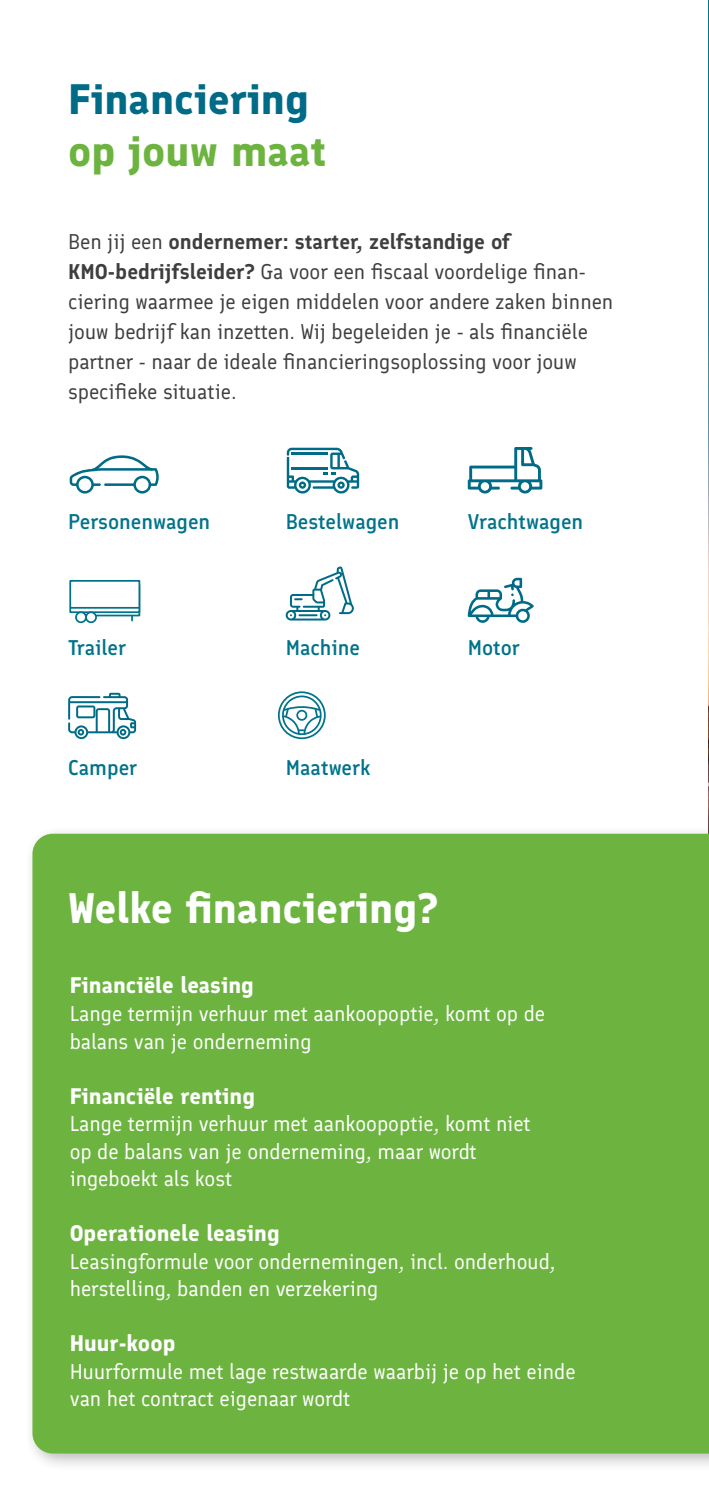
<style>
.page{position:relative;width:709px;height:1489px;background:#fff}
.page>*{position:absolute;margin:0;border:0;box-sizing:border-box;transform-origin:0 0}
.t1{font:700 42.5px/51px "Finlandica";color:#006b87}
.t2{font:700 42.5px "Finlandica";color:#fff}
.t3{font:700 22.5px "Finlandica";color:#fff}
.t4{font:21.25px/27.5px "Finlandica";color:#fff}
.t5{font:21.25px/30px "Finlandica";color:#3e3e3f}
.t6{font:500 21.25px "Finlandica";color:#00738a}
.s1{color:#6cb43f}
.s2{font-weight:600}
</style>
<div class="page">
<hr style="left:708px;top:0;width:1px;height:992px;background:#00738a">
<img style="left:708px;top:250px;width:1px;height:575px">
<div style="left:24px;top:825px;width:685px;height:647px;background:#231f20;opacity:.3"></div>
<div style="left:32px;top:833px;width:677px;height:620px;background:#6cb43f"></div>
<div style="left:91px;top:584px;width:49px;height:32px;border:2px solid #00738a"></div>
<div style="left:70px;top:581px;width:69px;height:31px;background:#fff"></div>
<div style="left:69px;top:580px;width:71px;height:33px;border:2px solid #00738a"></div>
<div style="left:75px;top:611px;width:12px;height:12px;border:2px solid #00738a;border-radius:50%"></div>
<div style="left:86px;top:612px;width:10px;height:10px;background:#fff;border-radius:50%"></div>
<div style="left:85px;top:611px;width:12px;height:12px;border:2px solid #00738a;border-radius:50%"></div>
<hr style="left:71px;top:607px;width:68px;height:1px;background:#00738a">
<svg style="left:278px;top:691px;width:48px;height:48px"></svg>
<svg style="left:70px;top:455px;width:89px;height:38px"></svg>
<svg style="left:287px;top:447px;width:72px;height:47px"></svg>
<svg style="left:468px;top:447px;width:74px;height:47px"></svg>
<svg style="left:468px;top:577px;width:66px;height:46px"></svg>
<svg style="left:286px;top:566px;width:68px;height:54px"></svg>
<svg style="left:68px;top:692px;width:68px;height:47px"></svg>
<p class="t1" style="left:68px;top:75px;width:260px">Financiering <span class="s1">op jouw maat</span></p>
<p class="t5" style="left:68px;top:227px;width:546px">Ben jij een <span class="s2">ondernemer: starter, zelfstandige of KMO-bedrijfsleider?</span> Ga voor een fiscaal voordelige finan&shy;ciering waarmee je eigen middelen voor andere zaken binnen jouw bedrijf kan inzetten. Wij begeleiden je - als financiële partner - naar de ideale financieringsoplossing voor jouw specifieke situatie.</p>
<p class="t6" style="left:68px;top:507px;width:144px">Personenwagen</p>
<p class="t6" style="left:286px;top:507px;width:115px">Bestelwagen</p>
<p class="t6" style="left:468px;top:507px;width:117px">Vrachtwagen</p>
<p class="t6" style="left:68px;top:633px;width:59px">Trailer</p>
<p class="t6" style="left:286px;top:633px;width:76px">Machine</p>
<p class="t6" style="left:468px;top:633px;width:54px">Motor</p>
<p class="t6" style="left:68px;top:754px;width:70px">Camper</p>
<p class="t6" style="left:286px;top:754px;width:86px">Maatwerk</p>
<p class="t2" style="left:68px;top:880px;width:371px">Welke financiering?</p>
<p class="t3" style="left:70px;top:970px;width:185px">Financiële leasing</p>
<p class="t4" style="left:70px;top:1000px;width:477px">Lange termijn verhuur met aankoopoptie, komt op de balans van je onderneming</p>
<p class="t3" style="left:70px;top:1080px;width:187px">Financiële renting</p>
<p class="t4" style="left:70px;top:1110px;width:462px">Lange termijn verhuur met aankoopoptie, komt niet op de balans van je onderneming, maar wordt ingeboekt als kost</p>
<p class="t3" style="left:70px;top:1218px;width:211px">Operationele leasing</p>
<p class="t4" style="left:70px;top:1247px;width:487px">Leasingformule voor ondernemingen, incl. onderhoud, herstelling, banden en verzekering</p>
<p class="t3" style="left:70px;top:1328px;width:107px">Huur-koop</p>
<p class="t4" style="left:70px;top:1357px;width:507px">Huurformule met lage restwaarde waarbij je op het einde van het contract eigenaar wordt</p>
</div>
